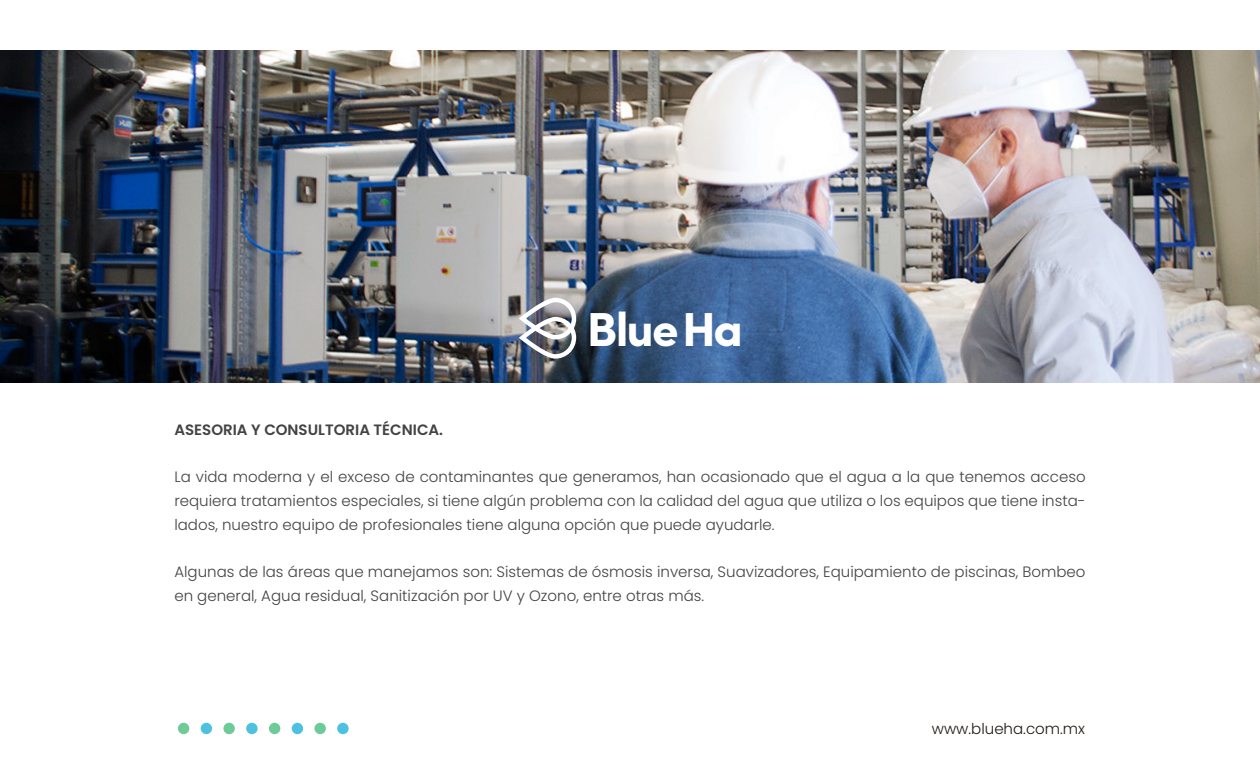
<style>
.page{position:relative;width:1260px;height:765px;background:#fff}
.page>*{position:absolute;margin:0;border:0;box-sizing:border-box;transform-origin:0 0}
.t1{font:700 47.75px "Sofia Pro";letter-spacing:-.04em;color:#fff}
.t2{font:300 15px/23.8px "Poppins";color:#444242;text-align:justify}
.t3{font:600 15px "Poppins";color:#444242}
.t4{font:300 15px "Poppins";color:#211915}
</style>
<div class="page">
<div style="left:178px;top:723px;width:11px;height:11px;background:#6ecb98;border-radius:50%"></div>
<div style="left:201px;top:723px;width:11px;height:11px;background:#4ec1e0;border-radius:50%"></div>
<div style="left:223px;top:723px;width:12px;height:11px;background:#6ecb98;border-radius:50%"></div>
<div style="left:246px;top:723px;width:12px;height:11px;background:#4ec1e0;border-radius:50%"></div>
<div style="left:269px;top:723px;width:11px;height:11px;background:#6ecb98;border-radius:50%"></div>
<div style="left:292px;top:723px;width:11px;height:11px;background:#4ec1e0;border-radius:50%"></div>
<div style="left:314px;top:723px;width:12px;height:11px;background:#6ecb98;border-radius:50%"></div>
<div style="left:337px;top:723px;width:12px;height:11px;background:#4ec1e0;border-radius:50%"></div>
<img style="left:0;top:51px;width:1260px;height:331px">
<img style="left:519px;top:298px;width:57px;height:61px">
<h1 class="t1" style="left:587px;top:293px;width:158px">BlueHa</h1>
<p class="t3" style="left:174px;top:421px;width:270px">ASESORIA Y CONSULTORIA TÉCNICA.</p>
<p class="t2" style="left:174px;top:465px;width:913px">La vida moderna y el exceso de contaminantes que generamos, han ocasionado que el agua a la que tenemos acceso requiera tratamientos especiales, si tiene algún problema con la calidad del agua que utiliza o los equipos que tiene insta&shy;lados, nuestro equipo de profesionales tiene alguna opción que puede ayudarle.</p>
<p class="t2" style="left:174px;top:560px;width:913px">Algunas de las áreas que manejamos son: Sistemas de ósmosis inversa, Suavizadores, Equipamiento de piscinas, Bombeo en general, Agua residual, Sanitización por UV y Ozono, entre otras más.</p>
<p class="t4" style="left:932px;top:720px;width:155px">www.blueha.com.mx</p>
</div>
